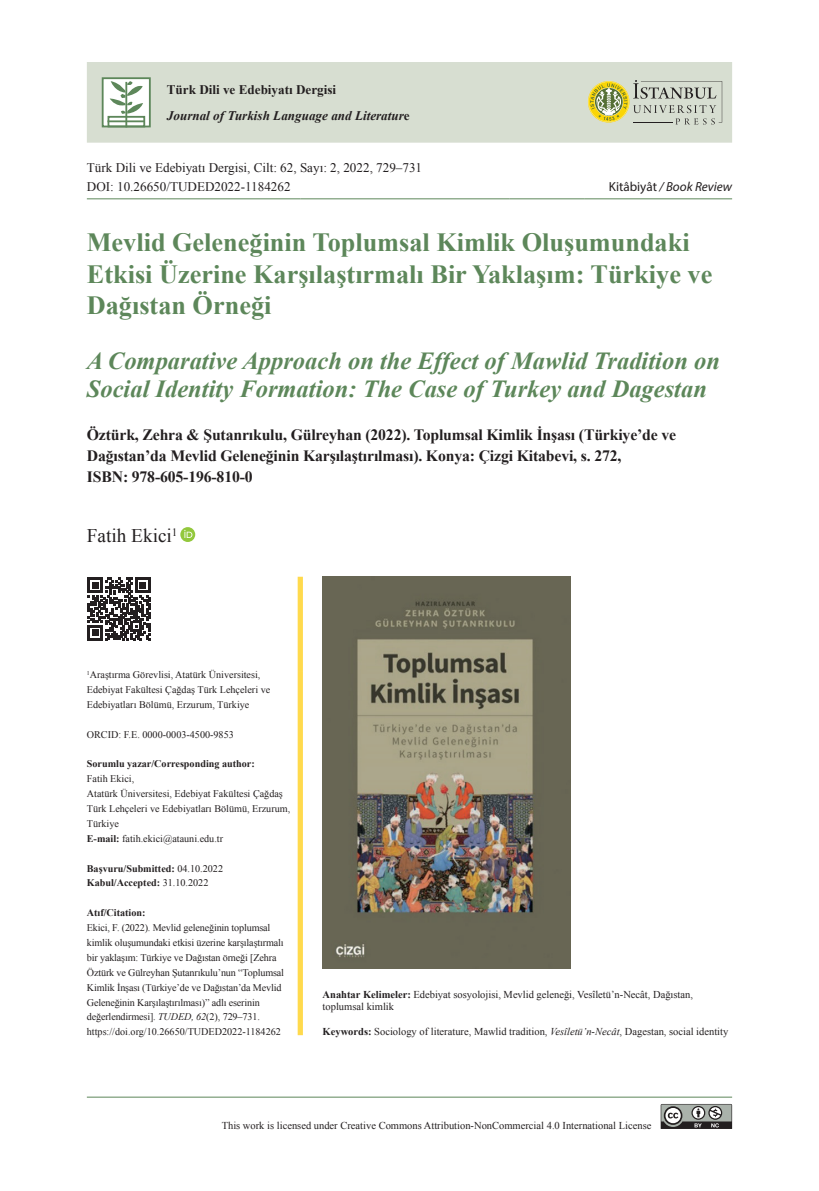
<style>
.page{position:relative;width:819px;height:1191px;background:#fff}
.page>*{position:absolute;margin:0;border:0;box-sizing:border-box;transform-origin:0 0}
.t1{font:700 26.25px/31.5px "Times New Roman";color:#5d875a}
.t2{font:italic 700 24.5px/28px "Times New Roman";color:#5d875a}
.t3{font:19.25px "Times New Roman";color:#231f20}
.t4{font:700 15.75px/21px "Times New Roman";letter-spacing:-.01em;color:#231f20}
.t5{font:13.12px/19.1px "Times New Roman";color:#231f20}
.t6{font:italic 700 13.12px/26.2px "Times New Roman";color:#231f20}
.t7{font:italic 13.12px "Myriad Pro";color:#231f20}
.t8{font:10.5px/12.2px "Times New Roman";color:#231f20}
.t9{font:10.15px/14.9px "Times New Roman";color:#231f20}
.t10{font:700 10.15px/14.9px "Times New Roman";color:#231f20}
.s1{font-style:normal}
.s2{font-weight:700}
.s3{font-weight:400}
.s4{font-style:italic}
</style>
<div class="page">
<div style="left:87px;top:62px;width:645px;height:81px;background:#d7ded1"></div>
<div style="left:297px;top:577px;width:6px;height:94px;background:#ffda4d"></div>
<div style="left:297px;top:671px;width:6px;height:364px;background:#ffda4d"></div>
<hr style="left:87px;top:198px;width:80px;height:1px;background:#5d875a">
<hr style="left:167px;top:198px;width:133px;height:1px;background:#5d875a">
<hr style="left:300px;top:198px;width:209px;height:1px;background:#5d875a">
<hr style="left:509px;top:198px;width:75px;height:1px;background:#5d875a">
<hr style="left:584px;top:198px;width:148px;height:1px;background:#5d875a">
<div style="left:102px;top:77px;width:49px;height:50px;background:#fff;border:2px solid #5d875a"></div>
<div style="left:107px;top:116px;width:38px;height:11px;border:2px solid #5d875a"></div>
<hr style="left:107px;top:120px;width:37px;height:2px;background:#5d875a">
<svg style="left:110px;top:81px;width:33px;height:33px"></svg>
<hr style="left:125px;top:82px;width:2px;height:45px;background:#5d875a">
<svg style="left:588px;top:80px;width:134px;height:45px;background:#c2c5a4"></svg>
<div style="left:180px;top:527px;width:15px;height:15px;background:#93c83d;border-radius:50%"></div>
<svg style="left:184px;top:530px;width:8px;height:8px"></svg>
<svg style="left:88px;top:578px;width:62px;height:62px"></svg>
<hr style="left:87px;top:1096px;width:645px;height:1px;background:#5d875a">
<svg style="left:660px;top:1104px;width:72px;height:25px;background:#818280"></svg>
<img style="left:322px;top:577px;width:248px;height:391px">
<p class="t6" style="left:167px;top:76px;width:244px"><span class="s1">Türk Dili ve Edebiyatı Dergisi<br></span>Journal of Turkish Language and Literatur<span class="s1">e</span></p>
<p class="t5" style="left:87px;top:157px;width:337px">Türk Dili ve Edebiyatı Dergisi, Cilt: 62, Sayı: 2, 2022, 729–731<br>DOI: 10.26650/TUDED2022-1184262</p>
<p class="t7" style="left:608px;top:179px;width:125px"><span class="s1">Kitâbiyât</span> / Book Review</p>
<h1 class="t1" style="left:87px;top:226px;width:627px">Mevlid Geleneğinin Toplumsal Kimlik Oluşumundaki<br>Etkisi Üzerine Karşılaştırmalı Bir Yaklaşım: Türkiye ve<br>Dağıstan Örneği</h1>
<h2 class="t2" style="left:87px;top:346px;width:634px">A Comparative Approach on the Effect of Mawlid Tradition on<br>Social Identity Formation: The Case of Turkey and Dagestan</h2>
<h3 class="t4" style="left:87px;top:424px;width:591px">Öztürk, Zehra &amp; Şutanrıkulu, Gülreyhan (2022). Toplumsal Kimlik İnşası (Türkiye’de ve<br>Dağıstan’da Mevlid Geleneğinin Karşılaştırılması). Konya: Çizgi Kitabevi, s. 272,<br>ISBN: 978-605-196-810-0</h3>
<h3 class="t3" style="left:87px;top:522px;width:92px">Fatih Ekici<sup>1</sup></h3>
<p class="t9" style="left:87px;top:667px;width:185px"><sup>1</sup>Araştırma Görevlisi, Atatürk Üniversitesi,<br>Edebiyat Fakültesi Çağdaş Türk Lehçeleri ve<br>Edebiyatları Bölümü, Erzurum, Türkiye</p>
<p class="t9" style="left:87px;top:726px;width:148px">ORCID: F.E. 0000-0003-4500-9853</p>
<p class="t10" style="left:87px;top:756px;width:169px">Sorumlu yazar/Corresponding author:</p>
<p class="t9" style="left:87px;top:771px;width:205px">Fatih Ekici,<br>Atatürk Üniversitesi, Edebiyat Fakültesi Çağdaş<br>Türk Lehçeleri ve Edebiyatları Bölümü, Erzurum,<br>Türkiye<br><span class="s2">E-mail:</span> fatih.ekici@atauni.edu.tr</p>
<p class="t10" style="left:87px;top:860px;width:138px">Başvuru/Submitted: <span class="s3">04.10.2022<br></span>Kabul/Accepted: <span class="s3">31.10.2022</span></p>
<p class="t10" style="left:87px;top:905px;width:60px">Atıf/Citation:</p>
<p class="t9" style="left:87px;top:920px;width:199px">Ekici, F. (2022). Mevlid geleneğinin toplumsal kimlik oluşumundaki etkisi üzerine karşılaştırmalı bir yaklaşım: Türkiye ve Dağıstan örneği [Zehra Öztürk ve Gülreyhan Şutanrıkulu’nun “Toplumsal Kimlik İnşası (Türkiye’de ve Dağıstan’da Mevlid Geleneğinin Karşılaştırılması)” adlı eserinin değerlendirmesi]. <span class="s4">TUDED, 62</span>(2), 729–731. https://doi.org/10.26650/TUDED2022-1184262</p>
<p class="t8" style="left:322px;top:988px;width:372px"><span class="s2">Anahtar Kelimeler:</span> Edebiyat sosyolojisi, Mevlid geleneği, Vesîletü’n-Necât, Dağıstan, toplumsal kimlik</p>
<p class="t8" style="left:322px;top:1024px;width:407px"><span class="s2">Keywords:</span> Sociology of literature, Mawlid tradition, <span class="s4">Vesîletü’n-Necât</span>, Dagestan, social identity</p>
<p class="t8" style="left:222px;top:1119px;width:431px">This work is licensed under Creative Commons Attribution-NonCommercial 4.0 International License</p>
</div>
